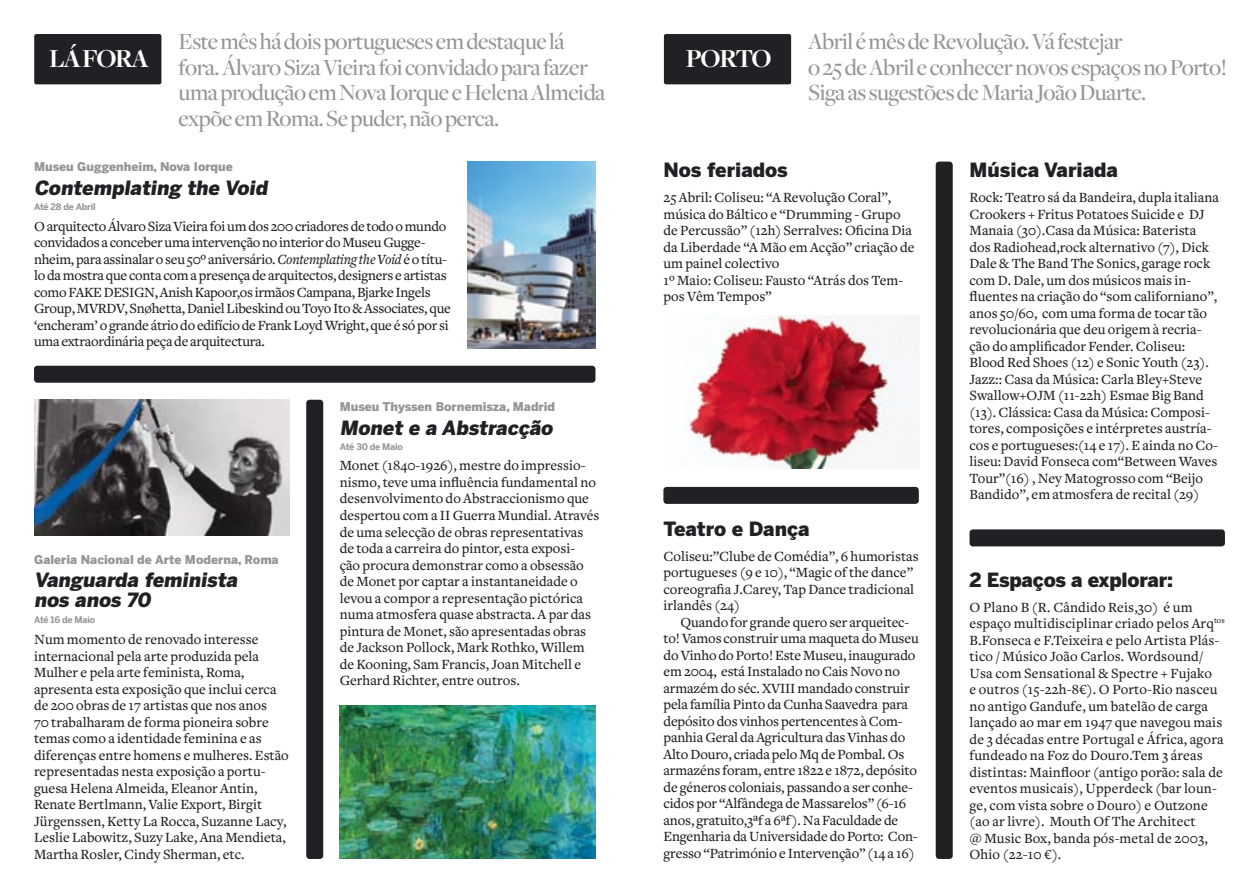
<style>
.page{position:relative;width:1259px;height:893px;background:#fff}
.page>*{position:absolute;margin:0;border:0;box-sizing:border-box;transform-origin:0 0}
.t1{font:700 27px "Freight Disp";letter-spacing:-.05em;color:#fff}
.t2{font:500 24px/25.5px "Freight Disp";letter-spacing:-.02em;color:#96969a}
.t3{font:900 19.5px/19.5px "Benton Sans";color:#202124}
.texto_base{font:500 14.55px/16.5px "Freight Text";color:#202124}
.texto_base-2{font:500 14.55px/16.5px "Freight Text";letter-spacing:-.02em;color:#202124}
.t4{font:900 12px "Benton Sans";color:#96969a}
.t5{font:700 9px "Benton Sans";letter-spacing:-.03em;color:#96969a}
.s1{font-style:italic}
</style>
<div class="page">
<div style="left:34px;top:34px;width:127px;height:50px;background:#202124"></div>
<div style="left:664px;top:34px;width:127px;height:50px;background:#202124"></div>
<div style="left:34px;top:366px;width:561px;height:17px;background:#202124"></div>
<img style="left:468px;top:162px;width:127px;height:187px">
<div style="left:306px;top:400px;width:17px;height:459px;background:#202124"></div>
<img style="left:34px;top:400px;width:256px;height:136px">
<img style="left:340px;top:706px;width:255px;height:153px">
<div style="left:935px;top:162px;width:17px;height:697px;background:#202124"></div>
<div style="left:969px;top:529px;width:256px;height:17px;background:#202124"></div>
<svg style="left:663px;top:486px;width:256px;height:18px;background:#2d2e30"></svg>
<img style="left:685px;top:316px;width:234px;height:153px">
<p class="t2" style="left:179px;top:29px;width:428px">Este mês há dois portugueses em destaque lá fora. Álvaro Siza Vieira foi convidado para fazer uma produção em Nova Iorque e Helena Almeida expõe em Roma. Se puder, não perca.</p>
<p class="t4" style="left:34px;top:160px;width:200px">Museu Guggenheim, Nova Iorque</p>
<p class="t3" style="left:34px;top:178px;width:238px">Contemplating the Void</p>
<p class="t5" style="left:34px;top:201px;width:63px">Até 28 de Abril</p>
<p class="texto_base-2" style="left:34px;top:218px;width:418px">O arquitecto Álvaro Siza Vieira foi um dos 200 criadores de todo o mundo convidados a conceber uma intervenção no interior do Museu Gugge&shy;nheim, para assinalar o seu 50º aniversário.<span class="s1">Contemplating the Void</span> é o títu&shy;lo da mostra que conta com a presença de arquitectos, designers e artistas como FAKE DESIGN, Anish Kapoor,os irmãos Campana, Bjarke Ingels Group, MVRDV, Snøhetta, Daniel Libeskind ou Toyo Ito &amp; Associates, que ‘encheram’ o grande átrio do edifício de Frank Loyd Wright, que é só por si uma extraordinária peça de arquitectura.</p>
<p class="t2" style="left:808px;top:29px;width:420px">Abril é mês de Revolução. Vá festejar<br>o 25 de Abril e conhecer novos espaços no Porto!<br>Siga as sugestões de Maria João Duarte.</p>
<p class="t1" style="left:49px;top:44px;width:101px">LÁ FORA</p>
<p class="t1" style="left:686px;top:44px;width:87px">PORTO</p>
<p class="t3" style="left:969px;top:160px;width:150px">Música Variada</p>
<p class="texto_base" style="left:969px;top:190px;width:251px">Rock: Teatro sá da Bandeira, dupla italiana Crookers + Fritus Potatoes Suicide e DJ Manaia (30).Casa da Música: Baterista dos Radiohead,rock alternativo (7), Dick Dale &amp; The Band The Sonics, garage rock com D. Dale, um dos músicos mais in&shy;fluentes na criação do “som californiano”, anos 50/60, com uma forma de tocar tão revolucionária que deu origem à recria&shy;ção do amplificador Fender. Coliseu:<br>Blood Red Shoes (12) e Sonic Youth (23).<br>Jazz:: Casa da Música: Carla Bley+Steve Swallow+OJM (11-22h) Esmae Big Band (13). Clássica: Casa da Música: Composi&shy;tores, composições e intérpretes austría&shy;cos e portugueses:(14 e 17). E ainda no Co&shy;liseu: David Fonseca com“Between Waves Tour”(16) , Ney Matogrosso com “Beijo Bandido”, em atmosfera de recital (29)</p>
<p class="t3" style="left:663px;top:160px;width:126px">Nos feriados</p>
<p class="texto_base" style="left:663px;top:190px;width:252px">25 Abril: Coliseu: “A Revolução Coral”, música do Báltico e “Drumming - Grupo de Percussão” (12h) Serralves: Oficina Dia da Liberdade “A Mão em Acção” criação de um painel colectivo</p>
<p class="texto_base" style="left:663px;top:272px;width:241px">1º Maio: Coliseu: Fausto “Atrás dos Tem&shy;pos Vêm Tempos”</p>
<p class="t4" style="left:340px;top:400px;width:217px">Museu Thyssen Bornemisza, Madrid</p>
<p class="t3" style="left:340px;top:418px;width:218px">Monet e a Abstracção</p>
<p class="t5" style="left:340px;top:441px;width:65px">Até 30 de Maio</p>
<p class="texto_base" style="left:340px;top:458px;width:261px">Monet (1840-1926), mestre do impressio&shy;nismo, teve uma influência fundamental no desenvolvimento do Abstraccionismo que despertou com a II Guerra Mundial. Através de uma selecção de obras representativas de toda a carreira do pintor, esta exposi-<br>ção procura demonstrar como a obsessão de Monet por captar a instantaneidade o levou a compor a representação pictórica numa atmosfera quase abstracta. A par das pintura de Monet, são apresentadas obras de Jackson Pollock, Mark Rothko, Willem de Kooning, Sam Francis, Joan Mitchell e Gerhard Richter, entre outros.</p>
<p class="t3" style="left:663px;top:519px;width:148px">Teatro e Dança</p>
<p class="texto_base" style="left:663px;top:548px;width:257px">Coliseu:”Clube de Comédia”, 6 humoristas portugueses (9 e 10), “Magic of the dance” coreografia J.Carey, Tap Dance tradicional irlandês (24)</p>
<p class="texto_base" style="left:663px;top:614px;width:257px;text-indent:17px">Quando for grande quero ser arqueitec&shy;to! Vamos construir uma maqueta do Museu do Vinho do Porto! Este Museu, inaugurado em 2004, está Instalado no Cais Novo no armazém do séc. XVIII mandado construir pela família Pinto da Cunha Saavedra para depósito dos vinhos pertencentes à Com&shy;panhia Geral da Agricultura das Vinhas do Alto Douro, criada pelo Mq de Pombal. Os armazéns foram, entre 1822 e 1872, depósito de géneros coloniais, passando a ser conhe&shy;cidos por “Alfândega de Massarelos” (6-16 anos, gratuito,3ªf a 6ªf). Na Faculdade de Engenharia da Universidade do Porto: Con&shy;gresso “Património e Intervenção” (14 a 16)</p>
<p class="t4" style="left:34px;top:552px;width:246px">Galeria Nacional de Arte Moderna, Roma</p>
<p class="t3" style="left:34px;top:570px;width:208px">Vanguarda feminista nos anos 70</p>
<p class="t5" style="left:34px;top:615px;width:63px">Até 16 de Maio</p>
<p class="texto_base" style="left:34px;top:631px;width:256px">Num momento de renovado interesse internacional pela arte produzida pela Mulher e pela arte feminista, Roma, apresenta esta exposição que inclui cerca de 200 obras de 17 artistas que nos anos<br>70 trabalharam de forma pioneira sobre temas como a identidade feminina e as diferenças entre homens e mulheres. Estão representadas nesta exposição a portu&shy;guesa Helena Almeida, Eleanor Antin, Renate Bertlmann, Valie Export, Birgit Jürgenssen, Ketty La Rocca, Suzanne Lacy, Leslie Labowitz, Suzy Lake, Ana Mendieta, Martha Rosler, Cindy Sherman, etc.</p>
<p class="t3" style="left:969px;top:570px;width:205px">2 Espaços a explorar:</p>
<p class="texto_base" style="left:969px;top:599px;width:257px">O Plano B (R. Cândido Reis,30) é um espaço multidisciplinar criado pelos Arq<sup>tos </sup>B.Fonseca e F.Teixeira e pelo Artista Plás&shy;tico / Músico João Carlos. Wordsound/ Usa com Sensational &amp; Spectre + Fujako<br>e outros (15-22h-8€). O Porto-Rio nasceu no antigo Gandufe, um batelão de carga lançado ao mar em 1947 que navegou mais de 3 décadas entre Portugal e África, agora fundeado na Foz do Douro.Tem 3 áreas distintas: Mainfloor (antigo porão: sala de eventos musicais), Upperdeck (bar loun&shy;ge, com vista sobre o Douro) e Outzone (ao ar livre). Mouth Of The Architect<br>@ Music Box, banda pós-metal de 2003, Ohio (22-10 €).</p>
</div>
